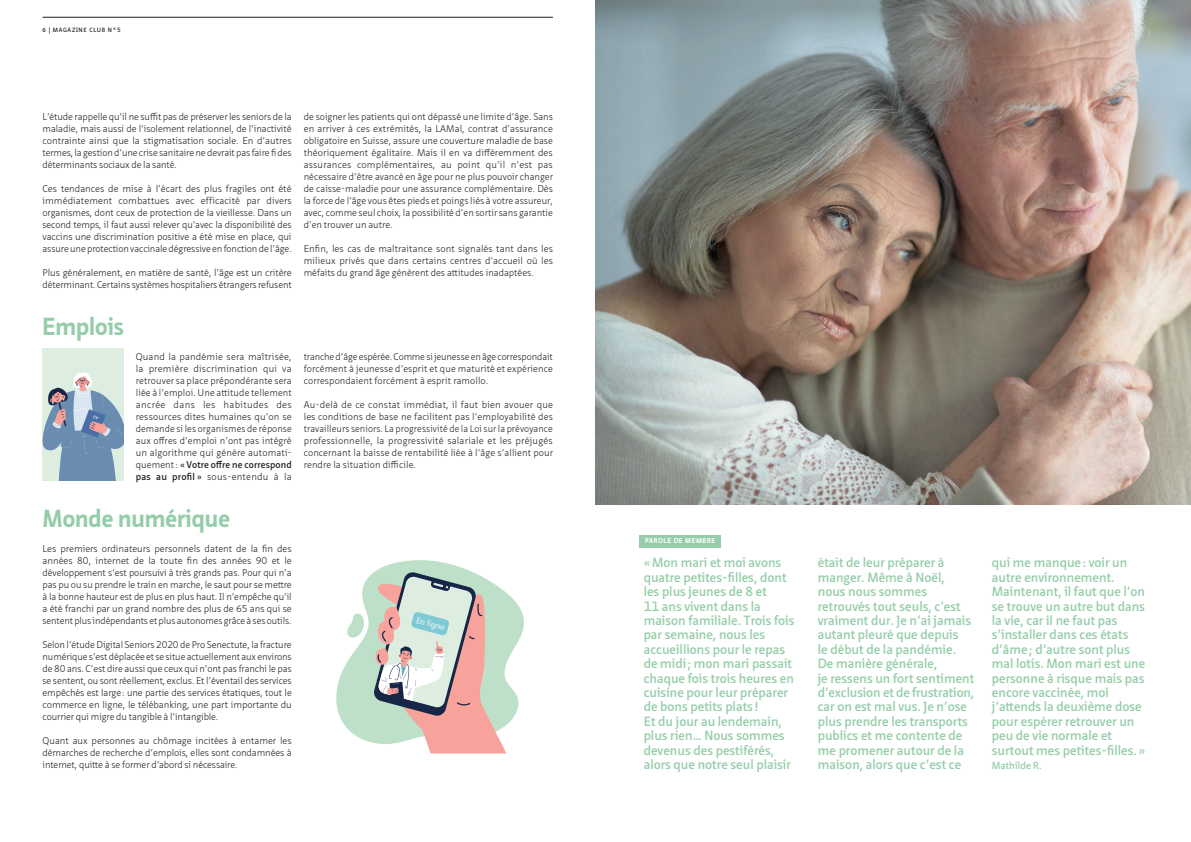
<style>
.page{position:relative;width:1191px;height:842px;background:#fff}
.page>*{position:absolute;margin:0;border:0;box-sizing:border-box;transform-origin:0 0}
.Titres_de_colonnes{font:700 24px "Neue Sans Pro";color:#94cda8;scale:.96 1}
.EXERGUE{font:600 13px/14.4px "Neue Sans Pro";color:#94cda8}
.EXERGUE-2{font:600 10px "Neue Sans Pro";color:#94cda8}
.TXT{font:300 9.5px/12px "Neue Sans Pro";letter-spacing:-.005em;color:#231f20;text-align:justify}
.t1{font:8.8px "Myriad Pro";color:#f1f4f4}
.T6{font:700 7px "Neue Sans Pro";letter-spacing:.085em;color:#fff;scale:.96 1}
.t2{font:600 6px "Neue Sans Pro";letter-spacing:.11em;color:#231f20}
.s1{font-weight:600}
</style>
<div class="page">
<svg style="left:336px;top:560px;width:188px;height:193px"></svg>
<img style="left:595px;top:0;width:596px;height:504px">
<div style="left:43px;top:348px;width:81px;height:132px;background:#ddeee1"></div>
<svg style="left:43px;top:372px;width:81px;height:108px"></svg>
<div style="left:639px;top:535px;width:82px;height:12px;background:#94cda8"></div>
<hr style="left:43px;top:17px;width:510px;height:1px;background:#231f20">
<p class="t2" style="left:43px;top:26px;width:80px">6 | MAGAZINE CLUB N°5</p>
<p class="TXT" style="left:43px;top:110px;width:251px">L’étude rappelle qu’il ne suffit pas de préserver les seniors de la maladie, mais aussi de l’isolement relationnel, de l’inactivité contrainte ainsi que la stigmatisation sociale. En d’autres termes, la gestion d’une crise sanitaire ne devrait pas faire fi des déterminants sociaux de la santé.</p>
<p class="TXT" style="left:43px;top:182px;width:251px">Ces tendances de mise à l’écart des plus fragiles ont été immédiatement combattues avec efficacité par divers organismes, dont ceux de protection de la vieillesse. Dans un second temps, il faut aussi relever qu’avec la disponibilité des vaccins une discrimination positive a été mise en place, qui assure une protection vaccinale dégressive en fonction de l’âge.</p>
<p class="TXT" style="left:43px;top:266px;width:251px">Plus généralement, en matière de santé, l’âge est un critère déterminant. Certains systèmes hospitaliers étrangers refusent</p>
<p class="Titres_de_colonnes" style="left:43px;top:310px;width:86px">Emplois</p>
<p class="TXT" style="left:304px;top:110px;width:251px">de soigner les patients qui ont dépassé une limite d’âge. Sans en arriver à ces extrémités, la LAMal, contrat d’assurance obligatoire en Suisse, assure une couverture maladie de base théoriquement égalitaire. Mais il en va différemment des assurances complémentaires, au point qu’il n’est pas nécessaire d’être avancé en âge pour ne plus pouvoir changer de caisse-maladie pour une assurance complémentaire. Dès la force de l’âge vous êtes pieds et poings liés à votre assureur, avec, comme seul choix, la possibilité d’en sortir sans garantie d’en trouver un autre.</p>
<p class="TXT" style="left:304px;top:242px;width:251px">Enfin, les cas de maltraitance sont signalés tant dans les milieux privés que dans certains centres d’accueil où les méfaits du grand âge génèrent des attitudes inadaptées.</p>
<p class="TXT" style="left:136px;top:350px;width:157px">Quand la pandémie sera maîtrisée, la première discrimination qui va retrouver sa place prépondérante sera liée à l’emploi. Une attitude tellement ancrée dans les habitudes des ressources dites humaines qu’on se demande si les organismes de réponse aux offres d’emploi n’ont pas intégré un algorithme qui génère automati&shy;quement: <span class="s1">«Votre offre ne correspond pas au profil »</span> sous-entendu à la</p>
<p class="TXT" style="left:304px;top:350px;width:251px">tranche d’âge espérée. Comme si jeunesse en âge correspondait forcément à jeunesse d’esprit et que maturité et expérience correspondaient forcément à esprit ramollo.</p>
<p class="TXT" style="left:304px;top:398px;width:251px">Au-delà de ce constat immédiat, il faut bien avouer que les conditions de base ne facilitent pas l’employabilité des travailleurs seniors. La progressivité de la Loi sur la prévoyance professionnelle, la progressivité salariale et les préjugés concernant la baisse de rentabilité liée à l’âge s’allient pour rendre la situation difficile.</p>
<p class="Titres_de_colonnes" style="left:43px;top:502px;width:197px">Monde numérique</p>
<p class="TXT" style="left:43px;top:542px;width:251px">Les premiers ordinateurs personnels datent de la fin des années 80, internet de la toute fin des années 90 et le développement s’est poursuivi à très grands pas. Pour qui n’a pas pu ou su prendre le train en marche, le saut pour se mettre à la bonne hauteur est de plus en plus haut. Il n’empêche qu’il a été franchi par un grand nombre des plus de 65 ans qui se sentent plus indépendants et plus autonomes grâce à ses outils.</p>
<p class="TXT" style="left:43px;top:638px;width:251px">Selon l’étude Digital Seniors 2020 de Pro Senectute, la fracture numérique s’est déplacée et se situe actuellement aux environs de 80 ans. C’est dire aussi que ceux qui n’ont pas franchi le pas se sentent, ou sont réellement, exclus. Et l’éventail des services empêchés est large: une partie des services étatiques, tout le commerce en ligne, le télébanking, une part importante du courrier qui migre du tangible à l’intangible.</p>
<p class="TXT" style="left:43px;top:734px;width:251px">Quant aux personnes au chômage incitées à entamer les démarches de recherche d’emplois, elles sont condamnées à internet, quitte à se former d’abord si nécessaire.</p>
<p class="t1" style="left:418px;top:614px;width:31px;rotate:15deg">En ligne</p>
<p class="T6" style="left:645px;top:536px;width:75px">PAROLE DE MEMBRE</p>
<p class="EXERGUE" style="left:643px;top:555px;width:152px">«Mon mari et moi avons quatre petites-filles, dont les plus jeunes de 8 et<br>11 ans vivent dans la maison familiale. Trois fois par semaine, nous les accueillions pour le repas de midi; mon mari passait chaque fois trois heures en cuisine pour leur préparer de bons petits plats !<br>Et du jour au lendemain, plus rien… Nous sommes devenus des pestiférés, alors que notre seul plaisir</p>
<p class="EXERGUE" style="left:818px;top:555px;width:158px">était de leur préparer à manger. Même à Noël, nous nous sommes retrouvés tout seuls, c’est vraiment dur. Je n’ai jamais autant pleuré que depuis<br>le début de la pandémie.<br>De manière générale,<br>je ressens un fort sentiment d’exclusion et de frustration, car on est mal vus. Je n’ose plus prendre les transports publics et me contente de me promener autour de la maison, alors que c’est ce</p>
<p class="EXERGUE" style="left:992px;top:555px;width:155px">qui me manque: voir un autre environnement.<br>Maintenant, il faut que l’on se trouve un autre but dans la vie, car il ne faut pas s’installer dans ces états d’âme; d’autre sont plus mal lotis. Mon mari est une personne à risque mais pas encore vaccinée, moi j’attends la deuxième dose pour espérer retrouver un peu de vie normale et surtout mes petites-filles.»</p>
<p class="EXERGUE-2" style="left:992px;top:759px;width:51px">Mathilde R.</p>
</div>
